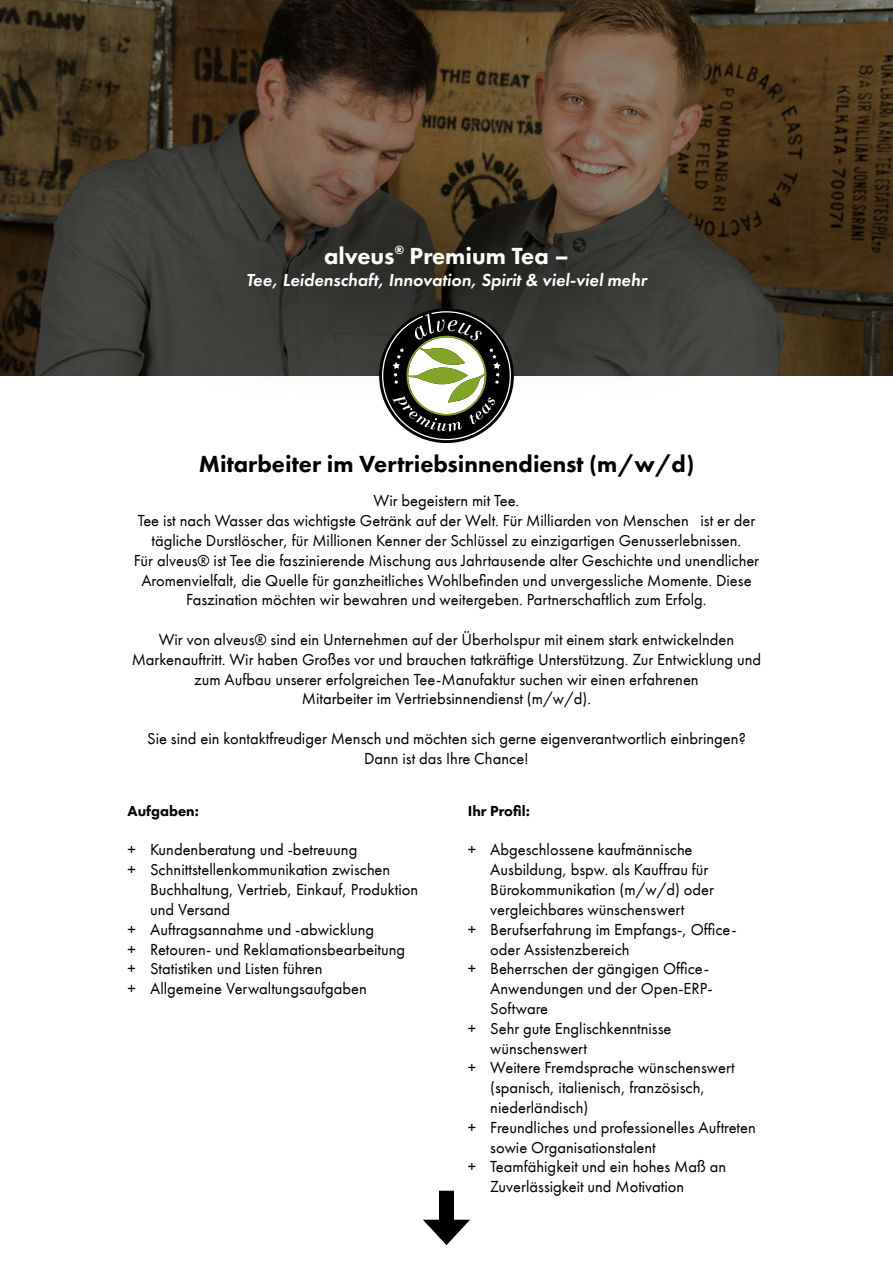
<style>
.page{position:relative;width:893px;height:1263px;background:#fff}
.page>*{position:absolute;margin:0;border:0;box-sizing:border-box;transform-origin:0 0}
.t1{font:800 24px "Futura PT";color:#000}
.t2{font:800 24px "Futura PT";color:#fff}
.t3{font:italic 600 18px "Futura PT";color:#fff}
.t4{font:16.5px/19.8px "Futura PT";color:#000;text-align:center}
.t5{font:800 15px "Futura PT";color:#000}
</style>
<div class="page">
<svg style="left:0;top:0;width:893px;height:376px;background:#473724"></svg>
<div style="left:141px;top:134px;width:612px;height:268px;background:#000;opacity:.75"></div>
<svg style="left:382px;top:311px;width:129px;height:129px"></svg>
<div style="left:439px;top:1191px;width:15px;height:38px;background:#000"></div>
<svg style="left:423px;top:1220px;width:47px;height:25px"></svg>
<h1 class="t2" style="left:324px;top:241px;width:246px">alveus<sup>®</sup> Premium Tea –</h1>
<p class="t3" style="left:246px;top:268px;width:402px">Tee, Leidenschaft, Innovation, Spirit &amp; viel-viel mehr</p>
<h1 class="t1" style="left:199px;top:449px;width:497px">Mitarbeiter im Vertriebsinnendienst (m/w/d)</h1>
<p class="t4" style="left:134px;top:491px;width:627px">Wir begeistern mit Tee.<br>Tee ist nach Wasser das wichtigste Getränk auf der Welt. Für Milliarden von Menschen ist er der tägliche Durstlöscher, für Millionen Kenner der Schlüssel zu einzigartigen Genusserlebnissen.<br>Für alveus® ist Tee die faszinierende Mischung aus Jahrtausende alter Geschichte und unendlicher Aromenvielfalt, die Quelle für ganzheitliches Wohlbefinden und unvergessliche Momente. Diese Faszination möchten wir bewahren und weitergeben. Partnerschaftlich zum Erfolg.</p>
<p class="t4" style="left:132px;top:629px;width:631px">Wir von alveus® sind ein Unternehmen auf der Überholspur mit einem stark entwickelnden Markenauftritt. Wir haben Großes vor und brauchen tatkräftige Unterstützung. Zur Entwicklung und zum Aufbau unserer erfolgreichen Tee-Manufaktur suchen wir einen erfahrenen<br>Mitarbeiter im Vertriebsinnendienst (m/w/d).</p>
<p class="t4" style="left:147px;top:728px;width:600px">Sie sind ein kontaktfreudiger Mensch und möchten sich gerne eigenverantwortlich einbringen?<br>Dann ist das Ihre Chance!</p>
<p class="t5" style="left:128px;top:801px;width:73px">Aufgaben:</p>
<p class="t4" style="left:128px;top:840px;width:231px">+ Kundenberatung und -betreuung</p>
<p class="t4" style="left:128px;top:860px;width:264px">+ Schnittstellenkommunikation zwischen</p>
<p class="t4" style="left:150px;top:879px;width:270px">Buchhaltung, Vertrieb, Einkauf, Produktion</p>
<p class="t4" style="left:150px;top:899px;width:82px">und Versand</p>
<p class="t4" style="left:128px;top:919px;width:248px">+ Auftragsannahme und -abwicklung</p>
<p class="t4" style="left:128px;top:939px;width:279px">+ Retouren- und Reklamationsbearbeitung</p>
<p class="t4" style="left:128px;top:959px;width:197px">+ Statistiken und Listen führen</p>
<p class="t4" style="left:128px;top:978px;width:241px">+ Allgemeine Verwaltungsaufgaben</p>
<p class="t5" style="left:468px;top:801px;width:64px">Ihr Profil:</p>
<p class="t4" style="left:468px;top:840px;width:226px">+ Abgeschlossene kaufmännische</p>
<p class="t4" style="left:490px;top:860px;width:220px">Ausbildung, bspw. als Kauffrau für</p>
<p class="t4" style="left:490px;top:879px;width:225px">Bürokommunikation (m/w/d) oder</p>
<p class="t4" style="left:490px;top:899px;width:196px">vergleichbares wünschenswert</p>
<p class="t4" style="left:468px;top:919px;width:270px">+ Berufserfahrung im Empfangs-, Office-</p>
<p class="t4" style="left:490px;top:939px;width:141px">oder Assistenzbereich</p>
<p class="t4" style="left:468px;top:959px;width:243px">+ Beherrschen der gängigen Office-</p>
<p class="t4" style="left:490px;top:978px;width:224px">Anwendungen und der Open-ERP-</p>
<p class="t4" style="left:490px;top:998px;width:59px">Software</p>
<p class="t4" style="left:468px;top:1018px;width:205px">+ Sehr gute Englischkenntnisse</p>
<p class="t4" style="left:490px;top:1038px;width:98px">wünschenswert</p>
<p class="t4" style="left:468px;top:1058px;width:269px">+ Weitere Fremdsprache wünschenswert</p>
<p class="t4" style="left:490px;top:1077px;width:216px">(spanisch, italienisch, französisch,</p>
<p class="t4" style="left:490px;top:1097px;width:100px">niederländisch)</p>
<p class="t4" style="left:468px;top:1117px;width:290px">+ Freundliches und professionelles Auftreten</p>
<p class="t4" style="left:490px;top:1137px;width:167px">sowie Organisationstalent</p>
<p class="t4" style="left:468px;top:1157px;width:260px">+ Teamfähigkeit und ein hohes Maß an</p>
<p class="t4" style="left:490px;top:1176px;width:196px">Zuverlässigkeit und Motivation</p>
</div>
